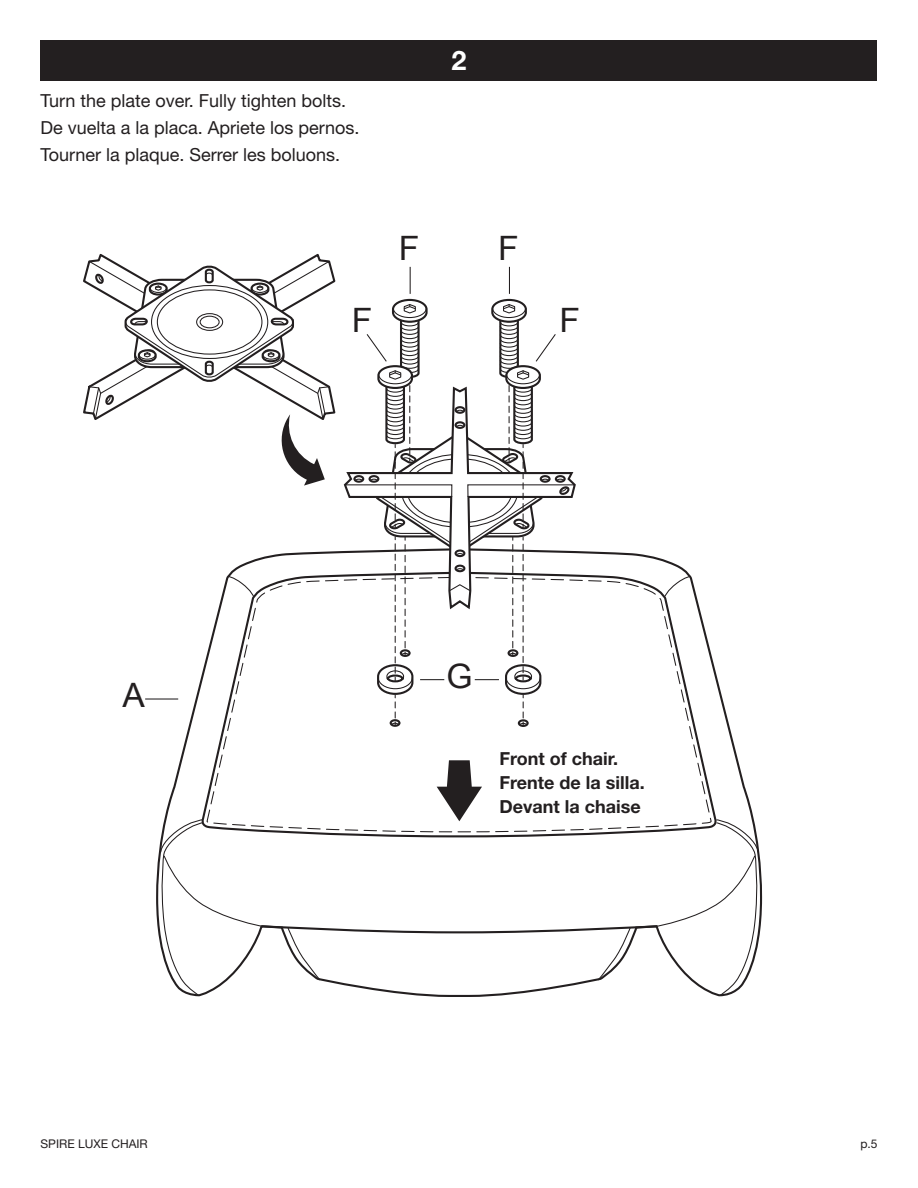
<style>
.page{position:relative;width:918px;height:1188px;background:#fff}
.page>*{position:absolute;margin:0;border:0;box-sizing:border-box;transform-origin:0 0}
.t1{font:33.6px "Arial";color:#231f20}
.Main_Copy_Title{font:700 27px "Helvetica Neue LT Std";color:#fff}
.t2{font:18px "Helvetica Neue LT Std";color:#231f20}
.t3{font:700 18px "Helvetica Neue LT Std";color:#231f20}
.t4{font:12px "Helvetica Neue LT Std";color:#231f20}
</style>
<div class="page">
<svg style="left:156px;top:551px;width:606px;height:446px"></svg>
<svg style="left:201px;top:573px;width:519px;height:187px"></svg>
<svg style="left:206px;top:576px;width:506px;height:184px"></svg>
<svg style="left:227px;top:575px;width:27px;height:22px"></svg>
<svg style="left:664px;top:575px;width:28px;height:22px"></svg>
<div style="left:390px;top:719px;width:11px;height:8px;border:2px solid #231f20;border-radius:50%"></div>
<div style="left:518px;top:719px;width:11px;height:8px;border:2px solid #231f20;border-radius:50%"></div>
<hr style="left:145px;top:698px;width:33px;height:2px;background:#231f20">
<svg style="left:83px;top:253px;width:253px;height:233px"></svg>
<svg style="left:344px;top:267px;width:232px;height:459px"></svg>
<svg style="left:159px;top:760px;width:601px;height:236px"></svg>
<div style="left:40px;top:40px;width:838px;height:41px;background:#231f20"></div>
<p class="t2" style="left:40px;top:90px;width:307px">Turn the plate over. Fully tighten bolts.</p>
<p class="t2" style="left:40px;top:117px;width:321px">De vuelta a la placa. Apriete los pernos.</p>
<p class="t2" style="left:40px;top:144px;width:301px">Tourner la plaque. Serrer les boluons.</p>
<p class="Main_Copy_Title" style="left:451px;top:44px;width:17px">2</p>
<p class="t1" style="left:399px;top:227px;width:22px">F</p>
<p class="t1" style="left:498px;top:227px;width:22px">F</p>
<p class="t1" style="left:122px;top:673px;width:24px">A</p>
<p class="t1" style="left:352px;top:298px;width:22px">F</p>
<p class="t1" style="left:560px;top:298px;width:22px">F</p>
<p class="t1" style="left:447px;top:654px;width:28px">G</p>
<p class="t3" style="left:500px;top:747px;width:120px">Front of chair.</p>
<p class="t3" style="left:500px;top:771px;width:147px">Frente de la silla.</p>
<p class="t3" style="left:500px;top:795px;width:143px">Devant la chaise</p>
<p class="t4" style="left:40px;top:1136px;width:109px">SPIRE LUXE CHAIR</p>
<p class="t4" style="left:860px;top:1136px;width:19px">p.5</p>
</div>
